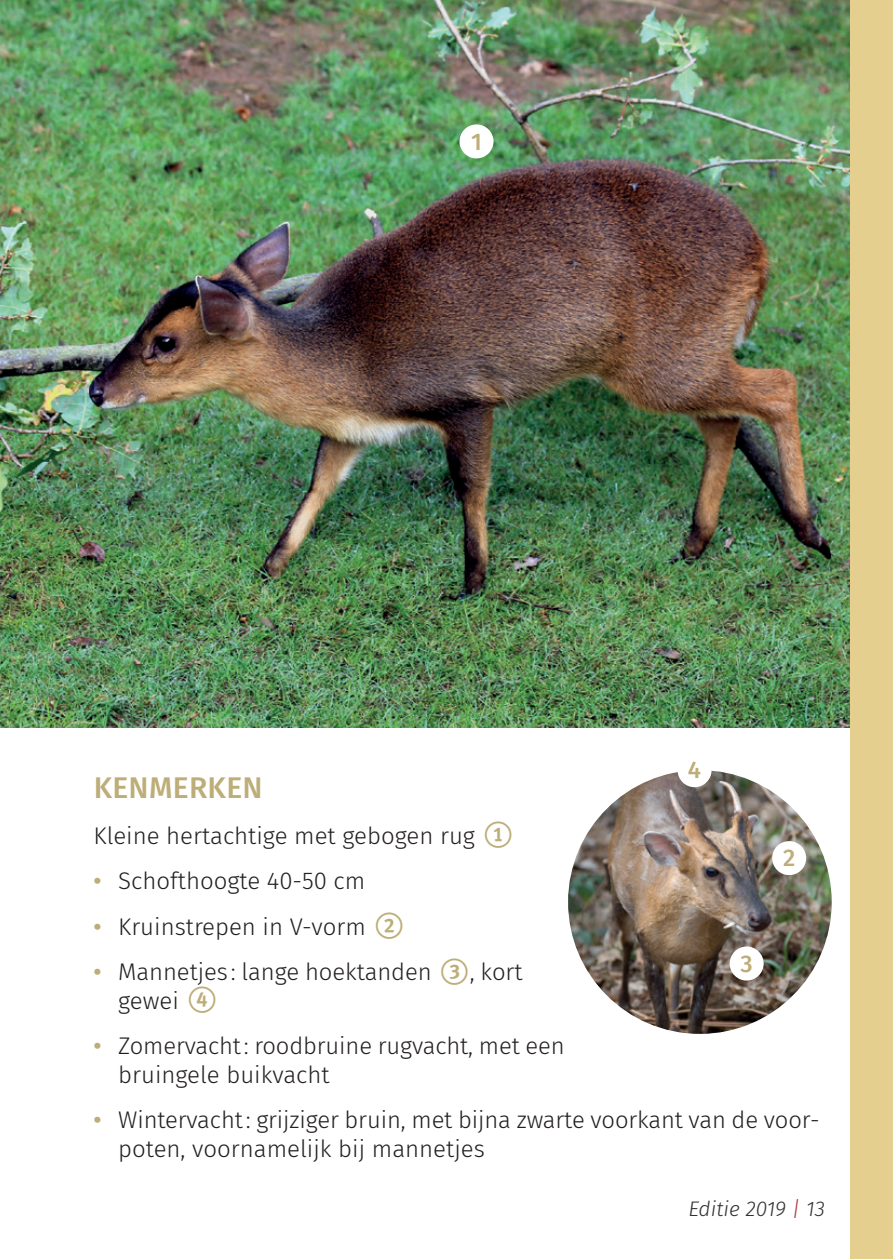
<style>
.page{position:relative;width:893px;height:1259px;background:#fff}
.page>*{position:absolute;margin:0;border:0;box-sizing:border-box;transform-origin:0 0}
.t1{font:500 30px "Fira Sans";letter-spacing:.01em;color:#bdad78}
.t2{font:300 24px/28.5px "Fira Sans";letter-spacing:-.005em;color:#231f20}
.t3{font:500 24px "Fira Sans";color:#bdad78}
.t4{font:italic 300 21px "Fira Sans";color:#312f30}
.s1{font-weight:500;color:#bdad78}
.s2{color:#bdad78}
.s3{color:#aa3136}
</style>
<div class="page">
<img style="left:0;top:0;width:850px;height:727px">
<hr style="left:0;top:0;width:1px;height:468px;background:#e5cf8f">
<div style="left:850px;top:0;width:43px;height:1259px;background:#e5cf8f"></div>
<div style="left:459px;top:124px;width:34px;height:34px;background:#fff;border-radius:50%"></div>
<img style="left:568px;top:770px;width:264px;height:264px;border-radius:132px">
<div style="left:772px;top:841px;width:34px;height:34px;background:#fff;border-radius:50%"></div>
<div style="left:730px;top:946px;width:34px;height:34px;background:#fff;border-radius:50%"></div>
<div style="left:678px;top:753px;width:34px;height:34px;background:#fff;border-radius:50%"></div>
<p class="t3" style="left:471px;top:127px;width:12px">1</p>
<p class="t3" style="left:688px;top:756px;width:15px">4</p>
<p class="t1" style="left:94px;top:770px;width:170px">KENMERKEN</p>
<p class="t2" style="left:94px;top:821px;width:383px">Kleine hertachtige met gebogen rug</p>
<p class="t2" style="left:94px;top:867px;width:273px"><span class="s1">•</span> Schofthoogte 40-50 cm</p>
<p class="t2" style="left:94px;top:912px;width:274px"><span class="s1">•</span> Kruinstrepen in V-vorm</p>
<p class="t2" style="left:118px;top:958px;width:406px;text-indent:-25px"><span class="s1">•</span> Mannetjes : lange hoektanden <span class="s2">✓</span>, kort gewei <span class="s2">✔</span></p>
<p class="t2" style="left:118px;top:1032px;width:448px;text-indent:-25px"><span class="s1">•</span> Zomervacht: roodbruine rugvacht, met een bruingele buikvacht</p>
<p class="t2" style="left:118px;top:1106px;width:703px;text-indent:-25px"><span class="s1">•</span> Wintervacht: grijziger bruin, met bijna zwarte voorkant van de voor&shy;poten, voornamelijk bij mannetjes</p>
<p class="t3" style="left:783px;top:844px;width:14px">2</p>
<p class="t3" style="left:740px;top:949px;width:14px">3</p>
<p class="t4" style="left:688px;top:1196px;width:138px">Editie 2019 <span class="s3">|</span> 13</p>
</div>
